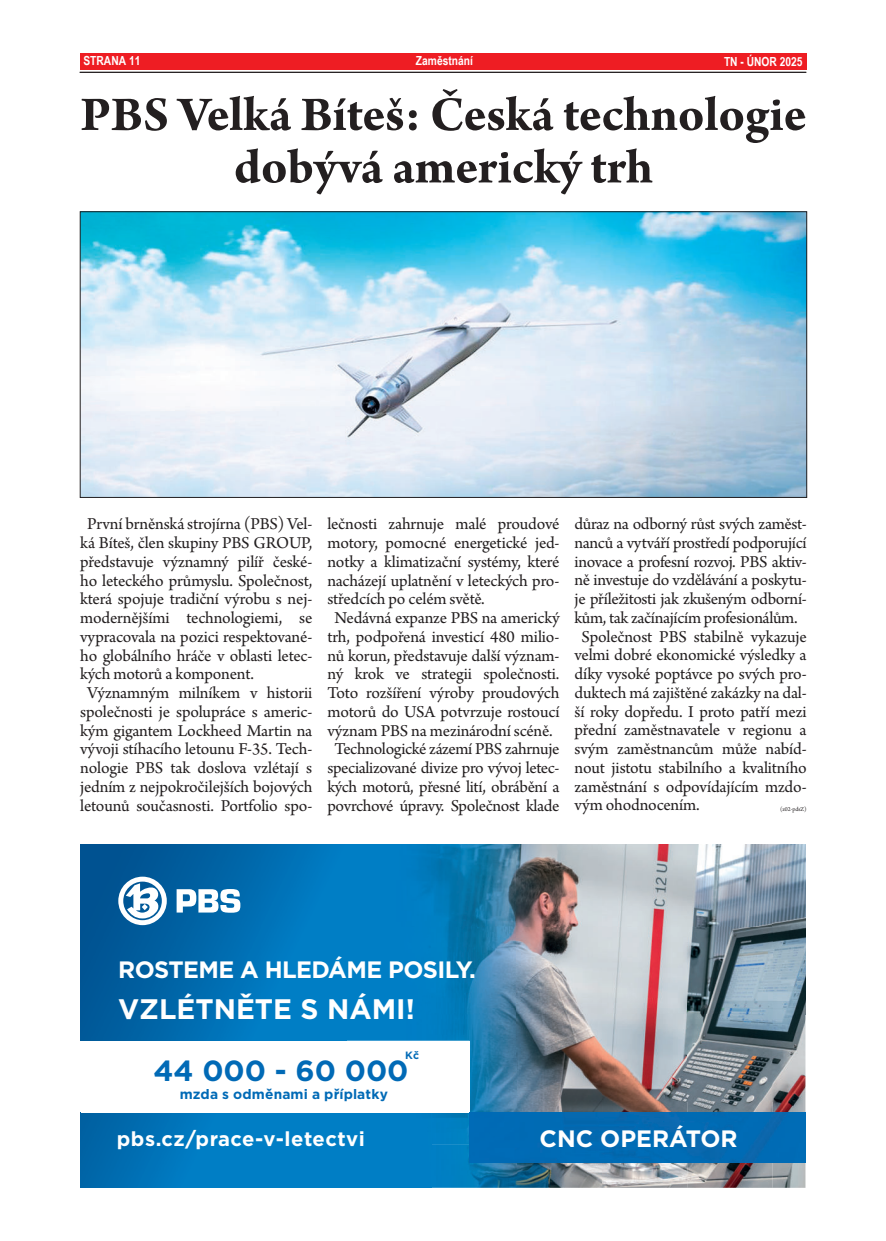
<style>
.page{position:relative;width:886px;height:1241px;background:#fff}
.page>*{position:absolute;margin:0;border:0;box-sizing:border-box;transform-origin:0 0}
.t1{font:700 51.25px/52.5px "Arno Pro";letter-spacing:-.005em;color:#231f20;text-align:center}
.t2{font:700 29.12px "Gotham";color:#016ab6}
.t3{font:700 28.25px "Gotham";color:#fff}
.t4{font:700 23.62px "Gotham";letter-spacing:-.025em;color:#fff}
.t5{font:700 23.62px "Gotham";color:#fff}
.t6{font:700 20.12px "Gotham";letter-spacing:.025em;color:#fff}
.t7{font:17.5px "Arno Pro";letter-spacing:-.015em;color:#231f20}
.t8{font:700 13.75px "Gotham";letter-spacing:.01em;color:#016ab6}
.t9{font:700 12.5px "Arial Narrow";color:#fff}
.t10{font:700 10.62px "Gotham";color:#016ab6}
.t11{font:6.25px "Arno Pro";letter-spacing:-.01em;color:#231f20}
</style>
<div class="page">
<div style="left:80px;top:53px;width:726px;height:17px;background:#ee1d23"></div>
<hr style="left:80px;top:72px;width:726px;height:1px;background:#231f20">
<img style="left:81px;top:1113px;width:351px;height:74px">
<img style="left:81px;top:844px;width:95px;height:196px">
<img style="left:176px;top:844px;width:596px;height:170px">
<img style="left:772px;top:844px;width:33px;height:343px">
<img style="left:176px;top:1014px;width:170px;height:26px">
<img style="left:346px;top:1014px;width:171px;height:43px">
<img style="left:517px;top:1014px;width:255px;height:173px">
<img style="left:432px;top:1057px;width:85px;height:130px">
<div style="left:81px;top:1040px;width:388px;height:72px;background:#fff"></div>
<img style="left:469px;top:1111px;width:336px;height:51px">
<svg style="left:118px;top:876px;width:49px;height:49px"></svg>
<svg style="left:177px;top:888px;width:63px;height:24px"></svg>
<img style="left:82px;top:213px;width:723px;height:283px">
<p class="t9" style="left:83px;top:53px;width:58px">STRANA 11</p>
<p class="t9" style="left:416px;top:51px;width:58px">Zaměstnání</p>
<p class="t9" style="left:724px;top:54px;width:80px">TN - ÚNOR 2025</p>
<h1 class="t1" style="left:80px;top:90px;width:728px">PBS Velká Bíteš: Česká technologie dobývá americký trh</h1>
<p class="t7" style="left:87px;top:516px;width:227px">První brněnská strojírna (PBS) Vel-</p>
<p class="t7" style="left:80px;top:534px;width:234px">ká Bíteš, člen skupiny PBS GROUP,</p>
<p class="t7" style="left:80px;top:553px;width:234px">představuje významný pilíř české-</p>
<p class="t7" style="left:80px;top:572px;width:234px">ho leteckého průmyslu. Společnost,</p>
<p class="t7" style="left:80px;top:591px;width:234px">která spojuje tradiční výrobu s nej-</p>
<p class="t7" style="left:80px;top:609px;width:234px">modernějšími technologiemi, se</p>
<p class="t7" style="left:80px;top:628px;width:234px">vypracovala na pozici respektované-</p>
<p class="t7" style="left:80px;top:647px;width:234px">ho globálního hráče v oblasti letec-</p>
<p class="t7" style="left:80px;top:666px;width:175px">kých motorů a komponent.</p>
<p class="t7" style="left:87px;top:684px;width:227px">Významným milníkem v historii</p>
<p class="t7" style="left:80px;top:703px;width:234px">společnosti je spolupráce s americ-</p>
<p class="t7" style="left:80px;top:722px;width:234px">kým gigantem Lockheed Martin na</p>
<p class="t7" style="left:80px;top:741px;width:234px">vývoji stíhacího letounu F-35. Tech-</p>
<p class="t7" style="left:80px;top:759px;width:234px">nologie PBS tak doslova vzlétají s</p>
<p class="t7" style="left:80px;top:778px;width:234px">jedním z nejpokročilejších bojových</p>
<p class="t7" style="left:80px;top:797px;width:234px">letounů současnosti. Portfolio spo-</p>
<p class="t7" style="left:327px;top:516px;width:234px">lečnosti zahrnuje malé proudové</p>
<p class="t7" style="left:327px;top:534px;width:234px">motory, pomocné energetické jed-</p>
<p class="t7" style="left:327px;top:553px;width:234px">notky a klimatizační systémy, které</p>
<p class="t7" style="left:327px;top:572px;width:234px">nacházejí uplatnění v leteckých pro-</p>
<p class="t7" style="left:327px;top:591px;width:159px">středcích po celém světě.</p>
<p class="t7" style="left:334px;top:609px;width:227px">Nedávná expanze PBS na americký</p>
<p class="t7" style="left:327px;top:628px;width:234px">trh, podpořená investicí 480 milio-</p>
<p class="t7" style="left:327px;top:647px;width:234px">nů korun, představuje další význam-</p>
<p class="t7" style="left:327px;top:666px;width:234px">ný krok ve strategii společnosti.</p>
<p class="t7" style="left:327px;top:684px;width:234px">Toto rozšíření výroby proudových</p>
<p class="t7" style="left:327px;top:703px;width:234px">motorů do USA potvrzuje rostoucí</p>
<p class="t7" style="left:327px;top:722px;width:227px">význam PBS na mezinárodní scéně.</p>
<p class="t7" style="left:334px;top:741px;width:227px">Technologické zázemí PBS zahrnuje</p>
<p class="t7" style="left:327px;top:759px;width:234px">specializované divize pro vývoj letec-</p>
<p class="t7" style="left:327px;top:778px;width:234px">kých motorů, přesné lití, obrábění a</p>
<p class="t7" style="left:327px;top:797px;width:234px">povrchové úpravy. Společnost klade</p>
<p class="t7" style="left:574px;top:516px;width:234px">důraz na odborný růst svých zaměst-</p>
<p class="t7" style="left:574px;top:534px;width:234px">nanců a vytváří prostředí podporující</p>
<p class="t7" style="left:574px;top:553px;width:234px">inovace a profesní rozvoj. PBS aktiv-</p>
<p class="t7" style="left:574px;top:572px;width:234px">ně investuje do vzdělávání a poskytu-</p>
<p class="t7" style="left:574px;top:590px;width:234px">je příležitosti jak zkušeným odborní-</p>
<p class="t7" style="left:574px;top:609px;width:224px">kům, tak začínajícím profesionálům.</p>
<p class="t7" style="left:582px;top:628px;width:227px">Společnost PBS stabilně vykazuje</p>
<p class="t7" style="left:574px;top:647px;width:234px">velmi dobré ekonomické výsledky a</p>
<p class="t7" style="left:574px;top:665px;width:234px">díky vysoké poptávce po svých pro-</p>
<p class="t7" style="left:574px;top:684px;width:234px">duktech má zajištěné zakázky na dal-</p>
<p class="t7" style="left:574px;top:703px;width:234px">ší roky dopředu. I proto patří mezi</p>
<p class="t7" style="left:574px;top:722px;width:234px">přední zaměstnavatele v regionu a</p>
<p class="t7" style="left:574px;top:740px;width:234px">svým zaměstnancům může nabíd-</p>
<p class="t7" style="left:574px;top:759px;width:234px">nout jistotu stabilního a kvalitního</p>
<p class="t7" style="left:574px;top:778px;width:234px">zaměstnání s odpovídajícím mzdo-</p>
<p class="t7" style="left:574px;top:797px;width:127px">vým ohodnocením.</p>
<p class="t11" style="left:780px;top:805px;width:28px">(z02-pdsZ)</p>
<h3 class="t4" style="left:118px;top:953px;width:359px">ROSTEME A HLEDÁME POSILY.</h3>
<h3 class="t3" style="left:118px;top:990px;width:298px">VZLÉTNĚTE S NÁMI!</h3>
<p class="t10" style="left:405px;top:1048px;width:15px">Kč</p>
<h2 class="t2" style="left:153px;top:1050px;width:256px">44 000 - 60 000</h2>
<p class="t8" style="left:180px;top:1085px;width:210px">mzda s odměnami a příplatky</p>
<p class="t6" style="left:117px;top:1124px;width:250px">pbs.cz/prace-v-letectvi</p>
<h3 class="t5" style="left:539px;top:1122px;width:200px">CNC OPERÁTOR</h3>
</div>
